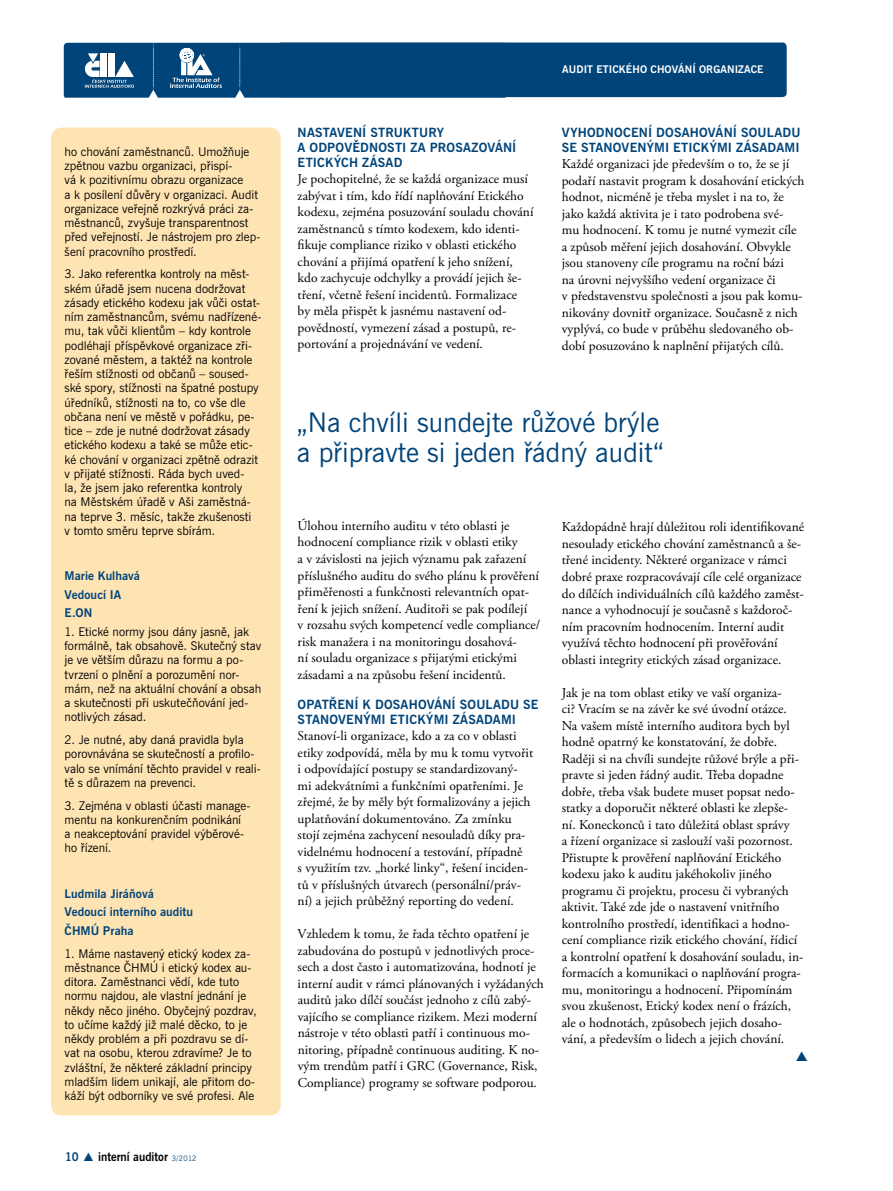
<style>
.page{position:relative;width:893px;height:1191px;background:#fff}
.page>*{position:absolute;margin:0;border:0;box-sizing:border-box;transform-origin:0 0}
.t1{font:27px/30px "News Gothic BT";color:#00447a}
.t2{font:13.5px/16.5px "Adobe Garamond Pro";color:#000}
.t3{font:12.75px/15px "News Gothic Bd BT";letter-spacing:.125em;color:#00447a}
.t4{font:12.75px/15px "News Gothic Bd BT";letter-spacing:.085em;color:#00447a}
.t5{font:12px/14.2px "News Gothic BT";color:#000}
.t6{font:12px/18.5px "News Gothic Bd BT";color:#00447a}
.t7{font:12px "News Gothic Bd BT";color:#000;scale:.95 1}
.t8{font:10.5px "News Gothic Bd BT";letter-spacing:.01em;color:#fff}
.s1{color:#00447a}
.s2{font-family:"News Gothic BT";font-size:7.5px;color:#00447a}
</style>
<div class="page">
<div style="left:51px;top:128px;width:230px;height:987px;background:#fee3b3;border-radius:11px"></div>
<svg style="left:64px;top:43px;width:445px;height:55px;background:#255f8d"></svg>
<div style="left:276px;top:43px;width:511px;height:54px;background:#00447a;border-radius:4px"></div>
<p class="t5" style="left:65px;top:145px;width:197px">ho chování zaměstnanců. Umožňuje zpětnou vazbu organizaci, přispí-<br>vá k pozitivnímu obrazu organizace<br>a k posílení důvěry v organizaci. Audit organizace veřejně rozkrývá práci za&shy;městnanců, zvyšuje transparentnost před veřejností. Je nástrojem pro zlep&shy;šení pracovního prostředí.</p>
<p class="t5" style="left:65px;top:267px;width:198px">3. Jako referentka kontroly na měst&shy;ském úřadě jsem nucena dodržovat zásady etického kodexu jak vůči ostat&shy;ním zaměstnancům, svému nadřízené&shy;mu, tak vůči klientům – kdy kontrole podléhají příspěvkové organizace zři&shy;zované městem, a taktéž na kontrole řeším stížnosti od občanů – soused&shy;ské spory, stížnosti na špatné postupy úředníků, stížnosti na to, co vše dle občana není ve městě v pořádku, pe&shy;tice – zde je nutné dodržovat zásady etického kodexu a také se může etic&shy;ké chování v organizaci zpětně odrazit v přijaté stížnosti. Ráda bych uved-<br>la, že jsem jako referentka kontroly<br>na Městském úřadě v Aši zaměstná&shy;na teprve 3. měsíc, takže zkušenosti<br>v tomto směru teprve sbírám.</p>
<p class="t6" style="left:65px;top:567px;width:77px">MARIE KULHAVÁ<br>VEDOUCÍ IA<br>E.ON</p>
<p class="t5" style="left:65px;top:625px;width:198px">1. Etické normy jsou dány jasně, jak formálně, tak obsahově. Skutečný stav je ve větším důrazu na formu a po&shy;tvrzení o plnění a porozumění nor&shy;mám, než na aktuální chování a obsah a skutečnosti při uskutečňování jed&shy;notlivých zásad.</p>
<p class="t5" style="left:65px;top:733px;width:198px">2. Je nutné, aby daná pravidla byla porovnávána se skutečností a profilo&shy;valo se vnímání těchto pravidel v reali&shy;tě s důrazem na prevenci.</p>
<p class="t5" style="left:65px;top:798px;width:187px">3. Zejména v oblasti účasti manage&shy;mentu na konkurenčním podnikání<br>a neakceptování pravidel výběrové&shy;ho řízení.</p>
<p class="t6" style="left:65px;top:884px;width:130px">LUDMILA JIRÁŇOVÁ<br>VEDOUCÍ INTERNÍHO AUDITU<br>ČH MÚ PRAHA</p>
<p class="t5" style="left:65px;top:946px;width:194px">1. Máme nastavený etický kodex za&shy;městnance ČHMÚ i etický kodex au&shy;ditora. Zaměstnanci vědí, kde tuto normu najdou, ale vlastní jednání je někdy něco jiného. Obyčejný pozdrav, to učíme každý již malé děcko, to je někdy problém a při pozdravu se dí&shy;vat na osobu, kterou zdravíme? Je to zvláštní, že některé základní principy mladším lidem unikají, ale přitom do&shy;káží být odborníky ve své profesi. Ale</p>
<p class="t7" style="left:65px;top:1148px;width:139px"><span class="s1">10</span> <span class="s1">▲</span> INTERNÍ AUDITOR <span class="s2">3/2012</span></p>
<p class="t4" style="left:298px;top:125px;width:147px">NASTAVENÍ STRUKTURY<br>A ODPOV</p>
<p class="t3" style="left:298px;top:140px;width:220px;text-indent:55px">ĚDNOSTI ZA PROSAZOV ÁNÍ<br>ETICKÝCH ZÁSAD</p>
<p class="t2" style="left:298px;top:171px;width:237px">Je pochopitelné, že se každá organizace musí zabývat i tím, kdo řídí naplňování Etického kodexu, zejména posuzování souladu chování zaměstnanců s tímto kodexem, kdo identi&shy;fikuje compliance riziko v oblasti etického chování a přijímá opatření k jeho snížení, kdo zachycuje odchylky a provádí jejich še&shy;tření, včetně řešení incidentů. Formalizace<br>by měla přispět k jasnému nastavení od&shy;povědností, vymezení zásad a postupů, re&shy;portování a projednávání ve vedení.</p>
<p class="t8" style="left:562px;top:63px;width:203px">AUDIT ETICKÉHO CHOV ÁNÍ ORGANIZACE</p>
<p class="t3" style="left:562px;top:125px;width:240px">VYHODNOCENÍ DOSAHOV ÁNÍ SOULADU<br>SE STANOV ENÝMI ETICKÝMI ZÁSADAMI</p>
<p class="t2" style="left:562px;top:156px;width:244px">Každé organizaci jde především o to, že se jí podaří nastavit program k dosahování etických hodnot, nicméně je třeba myslet i na to, že jako každá aktivita je i tato podrobena své-<br>mu hodnocení. K tomu je nutné vymezit cíle a způsob měření jejich dosahování. Obvykle jsou stanoveny cíle programu na roční bázi<br>na úrovni nejvyššího vedení organizace či<br>v představenstvu společnosti a jsou pak komu&shy;nikovány dovnitř organizace. Současně z nich vyplývá, co bude v průběhu sledovaného ob&shy;dobí posuzováno k naplnění přijatých cílů.</p>
<h1 class="t1" style="left:297px;top:408px;width:368px">„Na chvíli sundejte růžové brýle a připravte si jeden řádný audit“</h1>
<p class="t2" style="left:298px;top:518px;width:244px">Úlohou interního auditu v této oblasti je hodnocení compliance rizik v oblasti etiky<br>a v závislosti na jejich významu pak zařazení příslušného auditu do svého plánu k prověření přiměřenosti a funkčnosti relevantních opat&shy;ření k jejich snížení. Auditoři se pak podílejí<br>v rozsahu svých kompetencí vedle compliance/ risk manažera i na monitoringu dosahová-<br>ní souladu organizace s přijatými etickými zásadami a na způsobu řešení incidentů.</p>
<p class="t3" style="left:298px;top:697px;width:242px">OPATŘENÍ K DOSAHOV ÁNÍ SOULADU SE<br>STANOV ENÝMI ETICKÝMI ZÁSADAMI</p>
<p class="t2" style="left:298px;top:728px;width:237px">Stanoví-li organizace, kdo a za co v oblasti etiky zodpovídá, měla by mu k tomu vytvořit i odpovídající postupy se standardizovaný&shy;mi adekvátními a funkčními opatřeními. Je zřejmé, že by měly být formalizovány a jejich uplatňování dokumentováno. Za zmínku stojí zejména zachycení nesouladů díky pra&shy;videlnému hodnocení a testování, případně<br>s využitím tzv. „horké linky“, řešení inciden&shy;tů v příslušných útvarech (personální/práv&shy;ní) a jejich průběžný reporting do vedení.</p>
<p class="t2" style="left:298px;top:926px;width:248px">Vzhledem k tomu, že řada těchto opatření je zabudována do postupů v jednotlivých proce&shy;sech a dost často i automatizována, hodnotí je interní audit v rámci plánovaných i vyžádaných auditů jako dílčí součást jednoho z cílů zabý&shy;vajícího se compliance rizikem. Mezi moderní nástroje v této oblasti patří i continuous mo&shy;nitoring, případně continuous auditing. K no&shy;vým trendům patří i GRC (Governance, Risk, Compliance) programy se software podporou.</p>
<p class="t2" style="left:562px;top:519px;width:244px">Každopádně hrají důležitou roli identifikované nesoulady etického chování zaměstnanců a še&shy;třené incidenty. Některé organizace v rámci dobré praxe rozpracovávají cíle celé organizace do dílčích individuálních cílů každého zaměst&shy;nance a vyhodnocují je současně s každoroč&shy;ním pracovním hodnocením. Interní audit využívá těchto hodnocení při prověřování oblasti integrity etických zásad organizace.</p>
<p class="t2" style="left:562px;top:684px;width:243px">Jak je na tom oblast etiky ve vaší organiza-<br>ci? Vracím se na závěr ke své úvodní otázce.<br>Na vašem místě interního auditora bych byl hodně opatrný ke konstatování, že dobře.<br>Raději si na chvíli sundejte růžové brýle a při&shy;pravte si jeden řádný audit. Třeba dopadne dobře, třeba však budete muset popsat nedo&shy;statky a doporučit některé oblasti ke zlepše&shy;ní. Koneckonců i tato důležitá oblast správy<br>a řízení organizace si zaslouží vaši pozornost.<br>Přistupte k prověření naplňování Etického kodexu jako k auditu jakéhokoliv jiného programu či projektu, procesu či vybraných aktivit. Také zde jde o nastavení vnitřního kontrolního prostředí, identifikaci a hodno&shy;cení compliance rizik etického chování, řídicí a kontrolní opatření k dosahování souladu, in&shy;formacích a komunikaci o naplňování progra&shy;mu, monitoringu a hodnocení. Připomínám svou zkušenost, Etický kodex není o frázích, ale o hodnotách, způsobech jejich dosaho&shy;vání, a především o lidech a jejich chování.</p>
</div>
